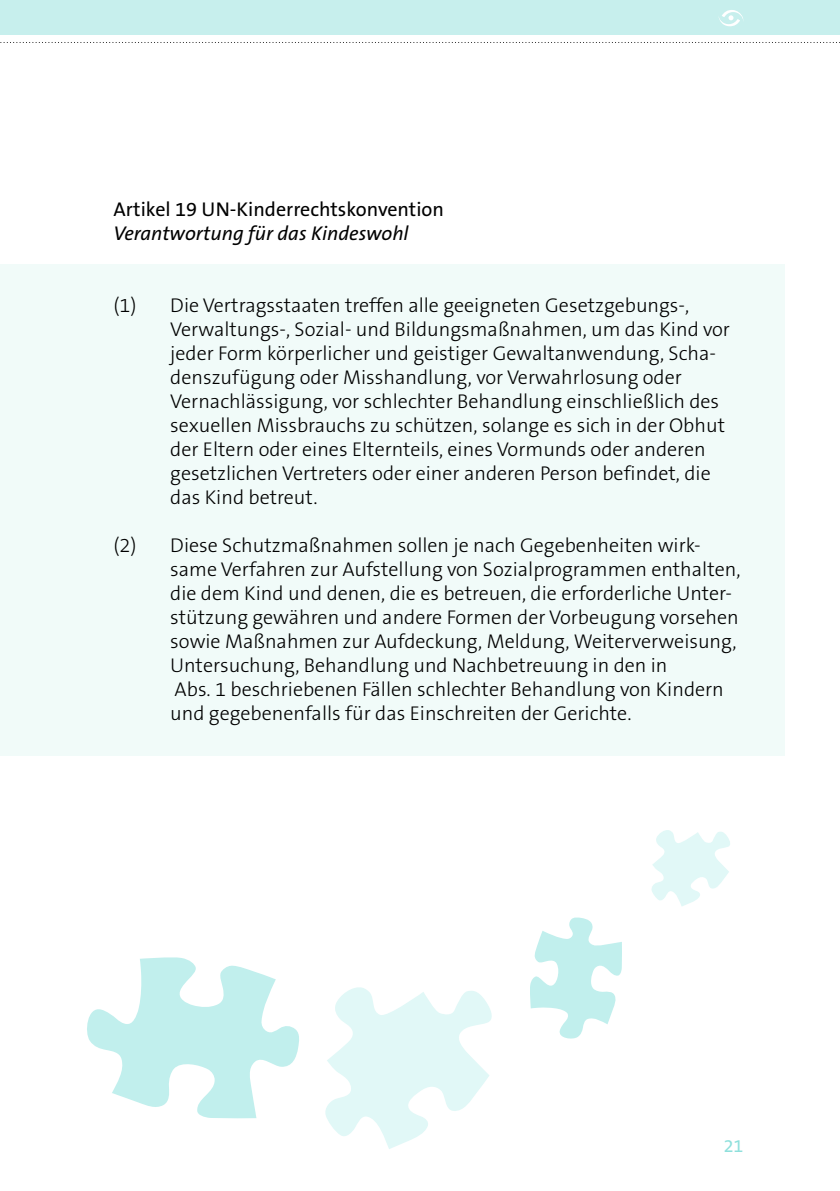
<style>
.page{position:relative;width:840px;height:1191px;background:#fff}
.page>*{position:absolute;margin:0;border:0;box-sizing:border-box;transform-origin:0 0}
.t1{font:300 20px/24px "The Sans B3";color:#000}
.t2{font:20px "The Sans B5 Plain";color:#000}
.t3{font:italic 20px "The Sans B5 Plain";color:#000}
.t4{font:18px "The Sans B5 Plain";color:#8fe0dc}
</style>
<div class="page">
<div style="left:0;top:0;width:839px;height:34px;background:#c7efed"></div>
<svg style="left:0;top:42px;width:840px;height:1px"></svg>
<svg style="left:718px;top:10px;width:25px;height:17px"></svg>
<div style="left:0;top:264px;width:784px;height:491px;background:#f1fbf9"></div>
<svg style="left:651px;top:830px;width:79px;height:76px"></svg>
<svg style="left:325px;top:987px;width:167px;height:162px"></svg>
<svg style="left:530px;top:917px;width:91px;height:122px"></svg>
<svg style="left:87px;top:957px;width:212px;height:161px"></svg>
<p class="t2" style="left:113px;top:199px;width:332px">Artikel 19 UN-Kinderrechtskonvention</p>
<p class="t3" style="left:113px;top:223px;width:296px">Verantwortung für das Kindeswohl</p>
<p class="t1" style="left:170px;top:294px;width:561px;text-indent:-57px">(1) Die Vertragsstaaten treffen alle geeigneten Gesetzgebungs-, Verwaltungs-, Sozial- und Bildungsmaßnahmen, um das Kind vor jeder Form körperlicher und geistiger Gewaltanwendung, Scha&shy;denszufügung oder Misshandlung, vor Verwahrlosung oder Vernachlässigung, vor schlechter Behandlung einschließlich des sexuellen Missbrauchs zu schützen, solange es sich in der Obhut der Eltern oder eines Elternteils, eines Vormunds oder anderen gesetzlichen Vertreters oder einer anderen Person befindet, die das Kind betreut.</p>
<p class="t1" style="left:170px;top:534px;width:571px;text-indent:-57px">(2) Diese Schutzmaßnahmen sollen je nach Gegebenheiten wirk&shy;same Verfahren zur Aufstellung von Sozialprogrammen enthalten, die dem Kind und denen, die es betreuen, die erforderliche Unter&shy;stützung gewähren und andere Formen der Vorbeugung vorsehen sowie Maßnahmen zur Aufdeckung, Meldung, Weiterverweisung, Untersuchung, Behandlung und Nachbetreuung in den in<br>Abs. 1 beschriebenen Fällen schlechter Behandlung von Kindern und gegebenenfalls für das Einschreiten der Gerichte.</p>
<p class="t4" style="left:723px;top:1136px;width:21px">21</p>
</div>
